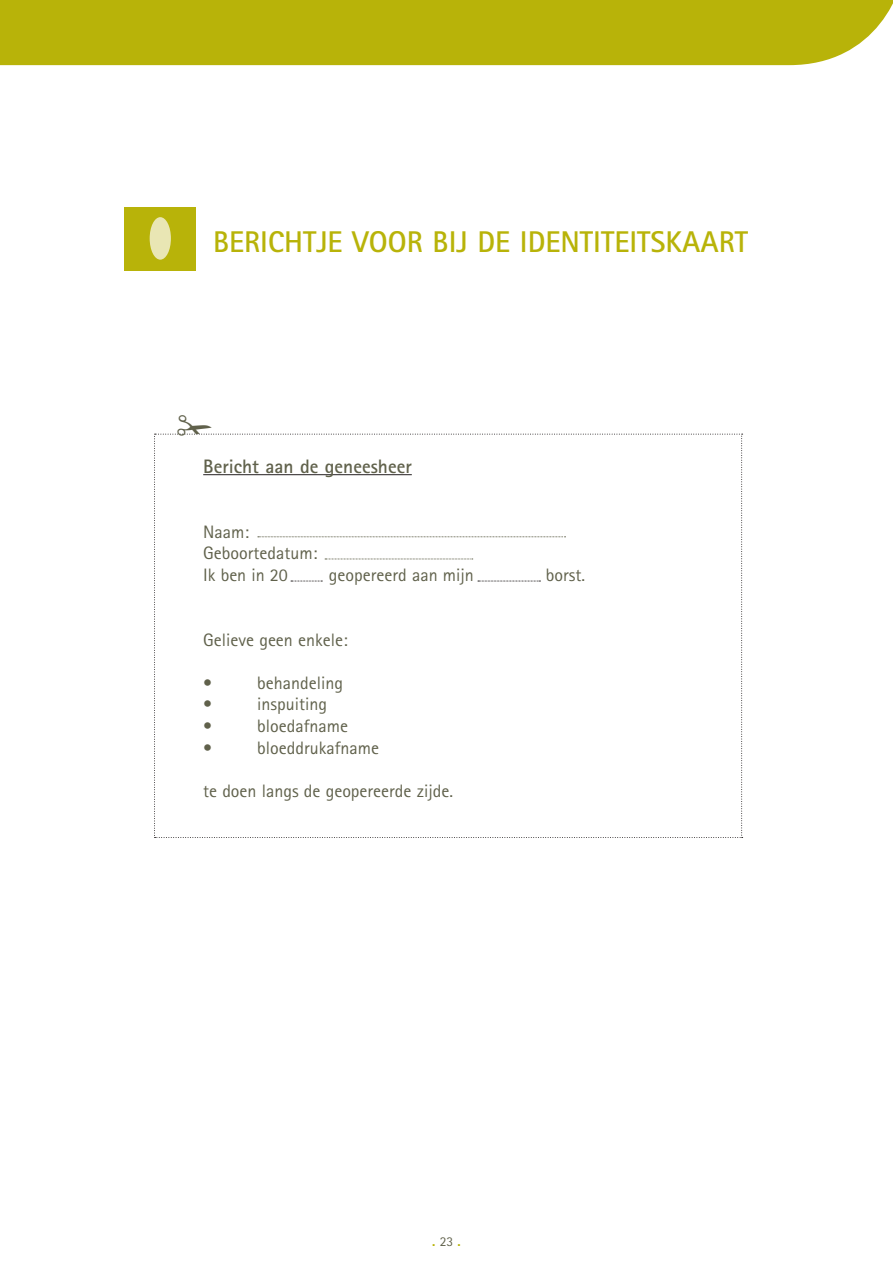
<style>
.page{position:relative;width:893px;height:1263px;background:#fff}
.page>*{position:absolute;margin:0;border:0;box-sizing:border-box;transform-origin:0 0}
.t1{font:700 30px "Rotis Sans Serif";letter-spacing:.095em;color:#b8b309}
.t2{font:700 19.5px "Rotis Sans Serif";color:#60614b}
.t3{font:18px/21.6px "Rotis Sans Serif";color:#60614b}
.t4{font:700 13.5px "Rotis Sans Serif";color:#b8b309}
.s1{font-weight:400;color:#60614b}
</style>
<div class="page">
<div style="left:1px;top:0;width:892px;height:65px;background:#b8b309"></div>
<div style="left:124px;top:207px;width:71px;height:64px;background:#b8b309"></div>
<div style="left:150px;top:217px;width:21px;height:43px;background:#e9e6b4;border-radius:50%"></div>
<svg style="left:0;top:0;width:1px;height:65px"></svg>
<svg style="left:154px;top:433px;width:589px;height:405px"></svg>
<h1 class="t1" style="left:213px;top:223px;width:534px">BERICHTJE VOOR BIJ DE ID ENTITEITSKAART</h1>
<p class="t2" style="left:203px;top:454px;width:210px">BERICHT AAN DE GENEESHEER</p>
<p class="t3" style="left:203px;top:520px;width:116px">Naam:<br>Geboortedatum:<br>Ik ben in 20</p>
<p class="t3" style="left:329px;top:564px;width:146px">geopereerd aan mijn</p>
<p class="t3" style="left:546px;top:564px;width:41px">borst.</p>
<p class="t3" style="left:203px;top:628px;width:146px">Gelieve geen enkele:</p>
<p class="t3" style="left:203px;top:672px;width:10px">•</p>
<p class="t3" style="left:257px;top:672px;width:87px">behandeling</p>
<p class="t3" style="left:203px;top:693px;width:10px">•</p>
<p class="t3" style="left:257px;top:693px;width:71px">inspuiting</p>
<p class="t3" style="left:203px;top:715px;width:10px">•</p>
<p class="t3" style="left:257px;top:715px;width:92px">bloedafname</p>
<p class="t3" style="left:203px;top:736px;width:10px">•</p>
<p class="t3" style="left:257px;top:736px;width:123px">bloeddrukafname</p>
<p class="t3" style="left:203px;top:780px;width:251px">te doen langs de geopereerde zijde.</p>
<p class="t4" style="left:432px;top:1232px;width:30px">.<span class="s1">23</span>.</p>
</div>
